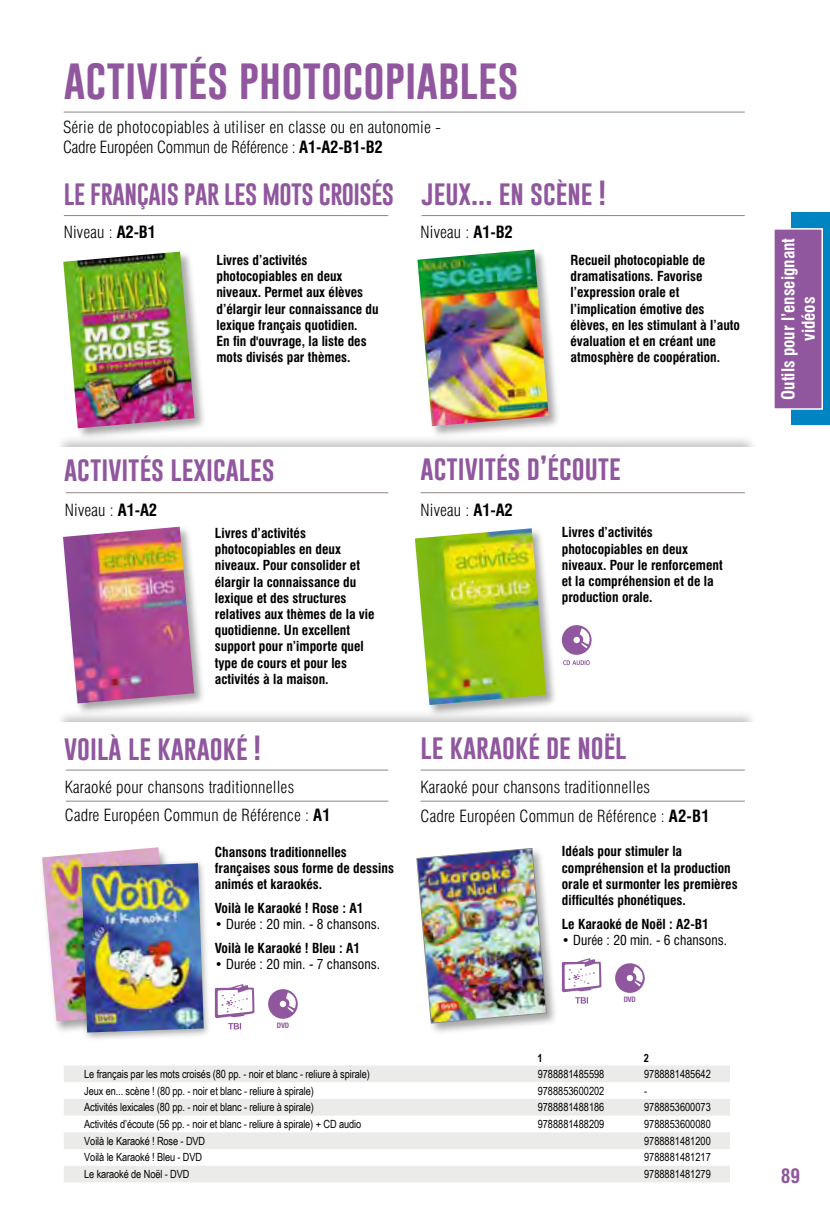
<style>
.page{position:relative;width:830px;height:1212px;background:#fff}
.page>*{position:absolute;margin:0;border:0;box-sizing:border-box;transform-origin:0 0}
.t1{font:42px "Gobold";color:#90579e}
.t2{font:25.5px "Gobold";color:#90579e}
.t3{font:25.5px "Gobold";letter-spacing:-.02em;color:#90579e;scale:.95 1}
.t4{font:700 condensed 19.5px "Swiss 721 BT";color:#90579e}
.t5{font:700 condensed 17.25px/20.2px "Swiss 721 BT";color:#fff;text-align:center}
.t6{font:300 condensed 16.5px/19.8px "Swiss 721 BT";letter-spacing:.01em;color:#000}
.t7{font:700 condensed 13.5px/16.2px "Swiss 721 BT";color:#000}
.t8{font:condensed 13.5px "Swiss 721 BT";color:#000}
.t9{font:11.25px "Arial Narrow";letter-spacing:-.01em;color:#000}
.t10{font:700 11.25px "Arial Narrow";color:#000}
.t11{font:700 condensed 7.5px "Helvetica Neue LT Com";letter-spacing:-.03em;color:#90579e}
.s1{font-weight:700}
</style>
<div class="page">
<hr style="left:64px;top:112px;width:680px;height:1px;background:#908781">
<svg style="left:64px;top:1066px;width:665px;height:116px;fill:#ebebea"></svg>
<div style="left:55px;top:434px;width:703px;height:64px;background:#000;opacity:.25"></div>
<div style="left:49px;top:447px;width:722px;height:59px;background:#fff"></div>
<div style="left:55px;top:709px;width:703px;height:64px;background:#000;opacity:.25"></div>
<div style="left:49px;top:722px;width:722px;height:59px;background:#fff"></div>
<div style="left:415px;top:248px;width:145px;height:190px;background:#000;opacity:.35"></div>
<img style="left:417px;top:249px;width:131px;height:177px">
<hr style="left:421px;top:215px;width:323px;height:1px;background:#908781">
<div style="left:413px;top:526px;width:144px;height:190px;background:#000;opacity:.35"></div>
<img style="left:414px;top:528px;width:132px;height:177px">
<hr style="left:420px;top:492px;width:324px;height:1px;background:#908781">
<hr style="left:420px;top:770px;width:324px;height:1px;background:#908781">
<hr style="left:420px;top:801px;width:324px;height:1px;background:#908781">
<div style="left:61px;top:250px;width:145px;height:190px;background:#000;opacity:.35"></div>
<img style="left:63px;top:252px;width:131px;height:176px">
<hr style="left:64px;top:215px;width:324px;height:1px;background:#908781">
<div style="left:61px;top:525px;width:145px;height:190px;background:#000;opacity:.35"></div>
<img style="left:63px;top:527px;width:131px;height:176px">
<hr style="left:66px;top:492px;width:322px;height:1px;background:#908781">
<hr style="left:66px;top:770px;width:322px;height:1px;background:#908781">
<hr style="left:66px;top:801px;width:322px;height:1px;background:#908781">
<div style="left:561px;top:625px;width:30px;height:30px;background:#90579e;border-radius:50%"></div>
<svg style="left:573px;top:628px;width:16px;height:20px"></svg>
<svg style="left:563px;top:660px;width:26px;height:5px"></svg>
<div style="left:268px;top:989px;width:29px;height:30px;background:#90579e;border-radius:50%"></div>
<svg style="left:280px;top:992px;width:16px;height:20px"></svg>
<svg style="left:614px;top:963px;width:30px;height:30px"></svg>
<svg style="left:626px;top:966px;width:16px;height:20px"></svg>
<svg style="left:215px;top:984px;width:39px;height:45px"></svg>
<svg style="left:561px;top:958px;width:40px;height:45px"></svg>
<div style="left:39px;top:846px;width:144px;height:188px;background:#000;opacity:.35"></div>
<img style="left:42px;top:847px;width:131px;height:174px">
<div style="left:414px;top:846px;width:143px;height:189px;background:#000;opacity:.35"></div>
<img style="left:416px;top:848px;width:130px;height:175px">
<div style="left:76px;top:858px;width:135px;height:183px;background:#000;opacity:.35"></div>
<img style="left:81px;top:863px;width:123px;height:169px">
<div style="left:791px;top:213px;width:38px;height:212px;background:#0085c2"></div>
<svg style="left:774px;top:228px;width:49px;height:182px;background:#9661a3"></svg>
<h1 class="t1" style="left:64px;top:52px;width:456px">ACTIVITÉS PHOTOCOPIABLES</h1>
<p class="t6" style="left:63px;top:117px;width:379px">Série de photocopiables à utiliser en classe ou en autonomie -<br>Cadre Européen Commun de Référence : <span class="s1">A1-A2-B1-B2</span></p>
<h2 class="t3" style="left:64px;top:176px;width:349px">LE FRANÇAIS PAR LES MOTS CROISÉS</h2>
<p class="t6" style="left:64px;top:222px;width:94px">Niveau : <span class="s1">A2-B1</span></p>
<p class="t7" style="left:216px;top:252px;width:164px">Livres d’activités photocopiables en deux niveaux. Permet aux élèves d’élargir leur connaissance du lexique français quotidien.<br>En fin d'ouvrage, la liste des mots divisés par thèmes.</p>
<h2 class="t2" style="left:421px;top:176px;width:186px">JEUX... EN SCÈNE !</h2>
<p class="t6" style="left:420px;top:222px;width:94px">Niveau : <span class="s1">A1-B2</span></p>
<p class="t7" style="left:570px;top:252px;width:171px">Recueil photocopiable de dramatisations. Favorise l’expression orale et l’implication émotive des élèves, en les stimulant à l’auto évaluation et en créant une atmosphère de coopération.</p>
<h2 class="t2" style="left:64px;top:452px;width:212px">ACTIVITÉS LEXICALES</h2>
<h2 class="t2" style="left:420px;top:452px;width:202px">ACTIVITÉS D’ÉCOUTE</h2>
<p class="t6" style="left:65px;top:500px;width:94px">Niveau : <span class="s1">A1-A2</span></p>
<p class="t6" style="left:420px;top:500px;width:94px">Niveau : <span class="s1">A1-A2</span></p>
<p class="t7" style="left:215px;top:525px;width:161px">Livres d’activités photocopiables en deux niveaux. Pour consolider et élargir la connaissance du lexique et des structures relatives aux thèmes de la vie quotidienne. Un excellent support pour n’importe quel type de cours et pour les activités à la maison.</p>
<p class="t7" style="left:561px;top:524px;width:162px">Livres d’activités photocopiables en deux niveaux. Pour le renforcement et la compréhension et de la production orale.</p>
<h2 class="t2" style="left:64px;top:731px;width:198px">VOILÀ LE KARAOKÉ !</h2>
<h2 class="t2" style="left:420px;top:731px;width:207px">LE KARAOKÉ DE NOËL</h2>
<p class="t6" style="left:65px;top:773px;width:267px;line-height:28.3px">Karaoké pour chansons traditionnelles<br>Cadre Européen Commun de Référence : <span class="s1">A1</span></p>
<p class="t6" style="left:420px;top:772px;width:290px;line-height:29.5px">Karaoké pour chansons traditionnelles<br>Cadre Européen Commun de Référence : <span class="s1">A2-B1</span></p>
<p class="t7" style="left:215px;top:844px;width:180px">Chansons traditionnelles françaises sous forme de dessins animés et karaokés.</p>
<p class="t7" style="left:215px;top:900px;width:150px">Voilà le Karaoké ! Rose : A1</p>
<p class="t8" style="left:215px;top:916px;width:167px">• Durée : 20 min. - 8 chansons.</p>
<p class="t7" style="left:215px;top:940px;width:147px">Voilà le Karaoké ! Bleu : A1</p>
<p class="t8" style="left:215px;top:956px;width:167px">• Durée : 20 min. - 7 chansons.</p>
<p class="t7" style="left:561px;top:843px;width:177px">Idéals pour stimuler la compréhension et la production orale et surmonter les premières difficultés phonétiques.</p>
<p class="t7" style="left:561px;top:916px;width:148px">Le Karaoké de Noël : A2-B1</p>
<p class="t8" style="left:561px;top:932px;width:167px">• Durée : 20 min. - 6 chansons.</p>
<p class="t11" style="left:623px;top:994px;width:14px">DVD</p>
<p class="t11" style="left:277px;top:1020px;width:14px">DVD</p>
<p class="t10" style="left:537px;top:1052px;width:7px">1</p>
<p class="t10" style="left:643px;top:1052px;width:7px">2</p>
<p class="t9" style="left:84px;top:1067px;width:287px">Le français par les mots croisés (80 pp. - noir et blanc - reliure à spirale)</p>
<p class="t9" style="left:537px;top:1067px;width:68px">9788881485598</p>
<p class="t9" style="left:643px;top:1067px;width:68px">9788881485642</p>
<p class="t9" style="left:84px;top:1084px;width:231px">Jeux en... scène ! (80 pp. - noir et blanc - reliure à spirale)</p>
<p class="t9" style="left:537px;top:1084px;width:68px">9788853600202</p>
<p class="t9" style="left:643px;top:1084px;width:5px">-</p>
<p class="t9" style="left:84px;top:1101px;width:231px">Activités lexicales (80 pp. - noir et blanc - reliure à spirale)</p>
<p class="t9" style="left:537px;top:1101px;width:68px">9788881488186</p>
<p class="t9" style="left:643px;top:1101px;width:68px">9788853600073</p>
<p class="t9" style="left:84px;top:1118px;width:278px">Activités d’écoute (56 pp. - noir et blanc - reliure à spirale) + CD audio</p>
<p class="t9" style="left:537px;top:1118px;width:68px">9788881488209</p>
<p class="t9" style="left:643px;top:1118px;width:68px">9788853600080</p>
<p class="t9" style="left:84px;top:1134px;width:122px">Voilà le Karaoké ! Rose - DVD</p>
<p class="t9" style="left:643px;top:1134px;width:68px">9788881481200</p>
<p class="t9" style="left:84px;top:1151px;width:119px">Voilà le Karaoké ! Bleu - DVD</p>
<p class="t9" style="left:643px;top:1151px;width:68px">9788881481217</p>
<p class="t9" style="left:84px;top:1168px;width:107px">Le karaoké de Noël - DVD</p>
<p class="t9" style="left:643px;top:1168px;width:68px">9788881481279</p>
<p class="t5" style="left:777px;top:400px;width:163px;rotate:-90deg">Outils pour l’enseignant vidéos</p>
<h3 class="t4" style="left:780px;top:1164px;width:21px">89</h3>
</div>
